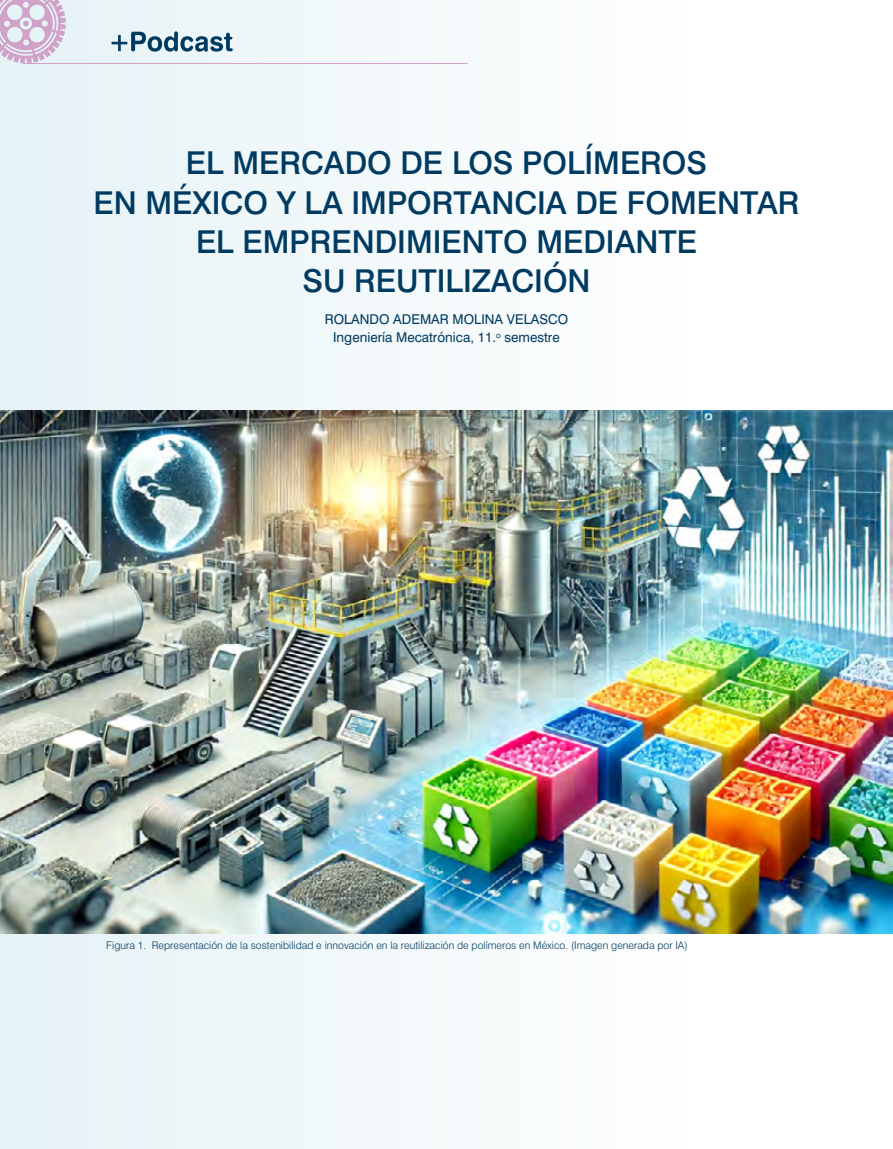
<style>
.page{position:relative;width:893px;height:1149px;background:#fff}
.page>*{position:absolute;margin:0;border:0;box-sizing:border-box;transform-origin:0 0}
.t1{font:500 31.5px/39px "Swiss 721";color:#003a60;text-align:center}
.t2{font:13.5px/18px "Swiss 721 Roman";color:#003a60;text-align:center}
.t3{font:300 10.5px "Swiss 721";color:#003a60}
</style>
<div class="page">
<div style="left:0;top:0;width:893px;height:1148px;background:linear-gradient(to right,#e6f2f6,#fff)"></div>
<hr style="left:892px;top:0;width:1px;height:1148px;background:#98ccdd">
<svg style="left:112px;top:31px;width:121px;height:21px;background:#90acbd"></svg>
<img style="left:0;top:410px;width:893px;height:523px">
<svg style="left:0;top:0;width:66px;height:63px;background:#dac7dc"></svg>
<hr style="left:23px;top:63px;width:444px;height:1px;background:#d4a2c7">
<h1 class="t1" style="left:93px;top:143px;width:708px">EL MERCADO DE LOS POLÍMEROS<br>EN MÉXICO Y LA IMPORTANCIA DE FOMENTAR<br>EL EMPRENDIMIENTO MEDIANTE<br>SU REUTILIZACIÓN</h1>
<p class="t2" style="left:325px;top:310px;width:245px">ROLANDO ADEMAR MOLINA VELASCO<br>Ingeniería Mecatrónica, 11.<sup>o</sup> semestre</p>
<p class="t3" style="left:106px;top:938px;width:583px">Figura 1. Representación de la sostenibilidad e innovación en la reutilización de polímeros en México. (Imagen generada por IA)</p>
</div>
